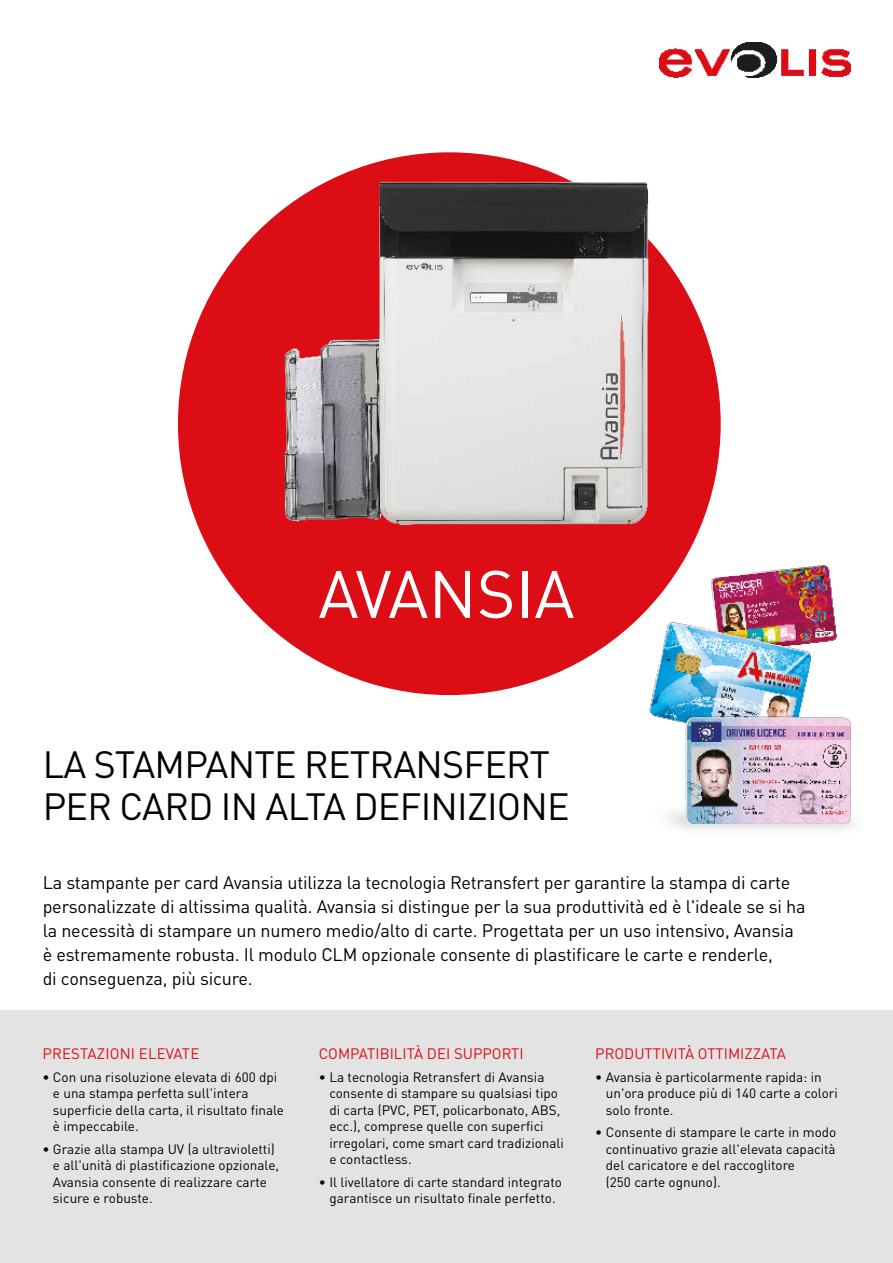
<style>
.page{position:relative;width:893px;height:1263px;background:#fff}
.page>*{position:absolute;margin:0;border:0;box-sizing:border-box;transform-origin:0 0}
.t1{font:66px "DINOT";color:#fff}
.t2{font:37.5px/42px "DINOT";letter-spacing:-.02em;color:#000}
.t3{font:18px/24px "DINOT";letter-spacing:-.01em;color:#000}
.t4{font:15px "DINOT";color:#dc0d15}
.t5{font:13.5px/16.5px "DINOT";color:#000}
</style>
<div class="page">
<div style="left:178px;top:152px;width:543px;height:543px;background:#dc0d15;border-radius:50%"></div>
<div style="left:0;top:1010px;width:893px;height:253px;background:#e3e3e3"></div>
<img style="left:659px;top:43px;width:191px;height:35px">
<img style="left:621px;top:548px;width:233px;height:282px">
<img style="left:254px;top:152px;width:426px;height:408px">
<h1 class="t1" style="left:318px;top:553px;width:258px">AVANSIA</h1>
<h2 class="t2" style="left:43px;top:743px;width:529px">LA STAMPANTE RETRANSFERT<br>PER CARD IN ALTA DEFINIZIONE</h2>
<p class="t3" style="left:43px;top:870px;width:764px">La stampante per card Avansia utilizza la tecnologia Retransfert per garantire la stampa di carte personalizzate di altissima qualità. Avansia si distingue per la sua produttività ed è l'ideale se si ha la necessità di stampare un numero medio/alto di carte. Progettata per un uso intensivo, Avansia è estremamente robusta. Il modulo CLM opzionale consente di plastificare le carte e renderle,<br>di conseguenza, più sicure.</p>
<p class="t4" style="left:42px;top:1044px;width:158px">PRESTAZIONI ELEVATE</p>
<p class="t5" style="left:53px;top:1068px;width:233px;text-indent:-11px">• Con una risoluzione elevata di 600 dpi e una stampa perfetta sull'intera superficie della carta, il risultato finale è impeccabile.</p>
<p class="t5" style="left:53px;top:1140px;width:228px;text-indent:-11px">• Grazie alla stampa UV (a ultravioletti) e all'unità di plastificazione opzionale, Avansia consente di realizzare carte sicure e robuste.</p>
<p class="t4" style="left:319px;top:1044px;width:206px">COMPATIBILITÀ DEI SUPPORTI</p>
<p class="t5" style="left:329px;top:1068px;width:236px;text-indent:-11px">• La tecnologia Retransfert di Avansia consente di stampare su qualsiasi tipo di carta (PVC, PET, policarbonato, ABS, ecc.), comprese quelle con superfici irregolari, come smart card tradizionali e contactless.</p>
<p class="t5" style="left:319px;top:1173px;width:245px;text-align:center">• Il livellatore di carte standard integrato garantisce un risultato finale perfetto.</p>
<p class="t4" style="left:595px;top:1044px;width:192px">PRODUTTIVITÀ OTTIMIZZATA</p>
<p class="t5" style="left:606px;top:1068px;width:234px;text-indent:-11px">• Avansia è particolarmente rapida: in un'ora produce più di 140 carte a colori solo fronte.</p>
<p class="t5" style="left:606px;top:1124px;width:232px;text-indent:-11px">• Consente di stampare le carte in modo continuativo grazie all'elevata capacità del caricatore e del raccoglitore<br>(250 carte ognuno).</p>
</div>
